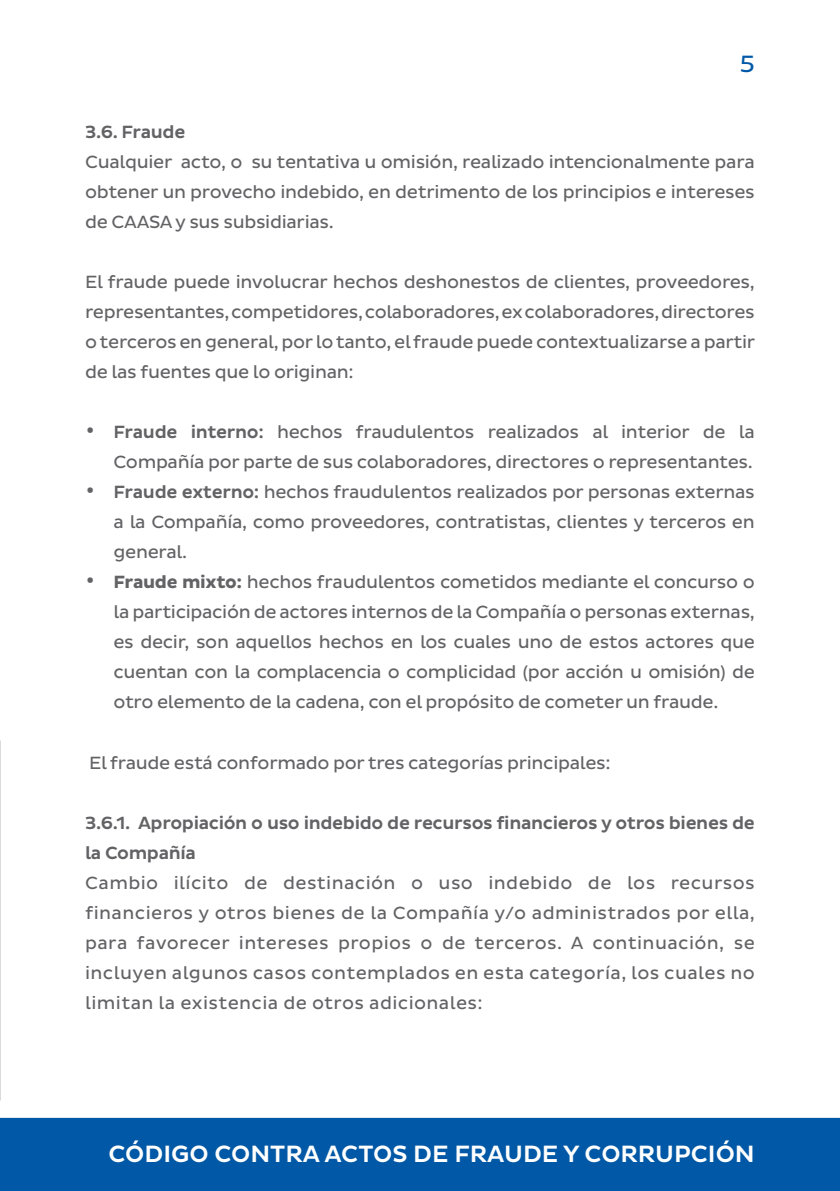
<style>
.page{position:relative;width:840px;height:1191px;background:#fff}
.page>*{position:absolute;margin:0;border:0;box-sizing:border-box;transform-origin:0 0}
.t1{font:500 24px "Pluto Sans";color:#fff}
.t2{font:24px "Pluto Sans";color:#0158a6}
.t3{font:18px/30px "Pluto Sans";letter-spacing:-.02em;color:#636366;text-align:justify}
.t4{font:500 18px/30px "Pluto Sans";letter-spacing:-.02em;color:#636366}
.s1{font-size:26px}
.s2{font-weight:500}
.s3{font-weight:700}
</style>
<div class="page">
<div style="left:0;top:1117px;width:839px;height:74px;background:#0158a6"></div>
<img style="left:0;top:740px;width:1px;height:360px">
<p class="t2" style="left:739px;top:50px;width:17px">5</p>
<p class="t4" style="left:85px;top:118px;width:102px">3.6. Fraude</p>
<p class="t3" style="left:85px;top:147px;width:670px">Cualquier acto, o su tentativa u omisión, realizado intencionalmente para obtener un provecho indebido, en detrimento de los principios e intereses de CAASA y sus subsidiarias.</p>
<p class="t3" style="left:85px;top:267px;width:671px">El fraude puede involucrar hechos deshonestos de clientes, proveedores, representantes, competidores, colaboradores, ex colaboradores, directores o terceros en general, por lo tanto, el fraude puede contextualizarse a partir de las fuentes que lo originan:</p>
<p class="t3" style="left:85px;top:417px;width:670px;text-align:right"><span class="s1">•</span> <span class="s2">Fraude interno:</span> hechos fraudulentos realizados al interior de la<br>Compañía por parte de sus colaboradores, directores o representantes.</p>
<p class="t3" style="left:113px;top:477px;width:642px;text-indent:-28px"><span class="s1">•</span> <span class="s2">Fraude externo:</span> hechos fraudulentos realizados por personas externas a la Compañía, como proveedores, contratistas, clientes y terceros en general.</p>
<p class="t3" style="left:113px;top:567px;width:642px;text-indent:-28px"><span class="s1">•</span> <span class="s3">Fraude mixto:</span> hechos fraudulentos cometidos mediante el concurso o la participación de actores internos de la Compañía o personas externas, es decir, son aquellos hechos en los cuales uno de estos actores que cuentan con la complacencia o complicidad (por acción u omisión) de otro elemento de la cadena, con el propósito de cometer un fraude.</p>
<p class="t3" style="left:89px;top:747px;width:523px">El fraude está conformado por tres categorías principales:</p>
<p class="t4" style="left:85px;top:808px;width:671px">3.6.1. Apropiación o uso indebido de recursos financieros y otros bienes de la Compañía</p>
<p class="t3" style="left:85px;top:867px;width:670px">Cambio ilícito de destinación o uso indebido de los recursos financieros y otros bienes de la Compañía y/o administrados por ella, para favorecer intereses propios o de terceros. A continuación, se incluyen algunos casos contemplados en esta categoría, los cuales no limitan la existencia de otros adicionales:</p>
<h1 class="t1" style="left:108px;top:1140px;width:647px">CÓDIGO CONTRA ACTOS DE FRAUDE Y CORRUPCIÓN</h1>
</div>
